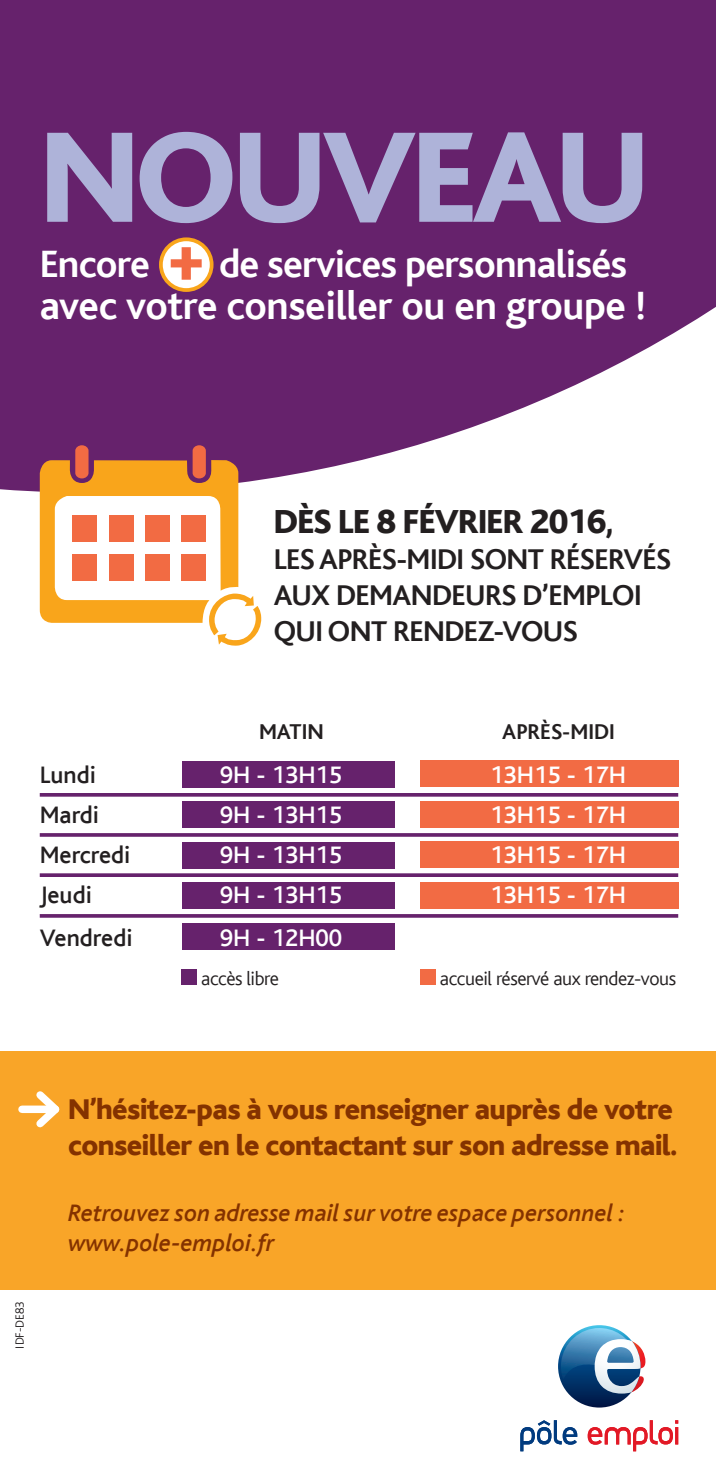
<style>
.page{position:relative;width:716px;height:1483px;background:#fff}
.page>*{position:absolute;margin:0;border:0;box-sizing:border-box;transform-origin:0 0}
.t1{font:800 135px "Bliss";letter-spacing:-.03em;color:#aeb3d9}
.t2{font:700 41.25px "Bliss";letter-spacing:-.01em;color:#fff}
.t3{font:700 40px "Bliss";letter-spacing:-.02em;color:#fff}
.t4{font:800 35px "Bliss";letter-spacing:-.02em;color:#231f20}
.t5{font:800 30px/36px "Bliss";letter-spacing:-.02em;color:#843200}
.t6{font:700 30px/36px "Bliss";letter-spacing:-.02em;color:#231f20}
.t7{font:500 25px "Bliss";color:#fff}
.t8{font:italic 500 25px/30px "Bliss";color:#843200}
.t9{font:500 25px "Bliss";color:#231f20}
.t10{font:700 22.5px "Bliss";color:#231f20}
.t11{font:300 20px "Bliss";letter-spacing:-.025em;color:#231f20}
.t12{font:300 12.5px "Bliss";color:#231f20}
.s1{font-weight:700}
</style>
<div class="page">
<div style="left:0;top:1051px;width:715px;height:238px;background:#f9a528"></div>
<svg style="left:0;top:0;width:715px;height:493px;background:#76397b"></svg>
<div style="left:75px;top:445px;width:13px;height:33px;background:#f26b43;border-radius:6px"></div>
<div style="left:192px;top:445px;width:14px;height:33px;background:#f26b43;border-radius:6px"></div>
<svg style="left:40px;top:460px;width:221px;height:186px"></svg>
<svg style="left:557px;top:1325px;width:83px;height:82px"></svg>
<svg style="left:560px;top:1328px;width:85px;height:65px"></svg>
<svg style="left:520px;top:1420px;width:57px;height:31px"></svg>
<svg style="left:587px;top:1420px;width:91px;height:31px"></svg>
<div style="left:22px;top:1105px;width:33px;height:8px;background:#fff"></div>
<svg style="left:29px;top:1091px;width:31px;height:37px"></svg>
<div style="left:181px;top:761px;width:213px;height:26px;background:#66226c"></div>
<div style="left:420px;top:760px;width:258px;height:27px;background:#f26b44"></div>
<div style="left:181px;top:802px;width:213px;height:26px;background:#66226c"></div>
<div style="left:420px;top:801px;width:258px;height:26px;background:#f26b44"></div>
<div style="left:181px;top:842px;width:213px;height:26px;background:#66226c"></div>
<div style="left:420px;top:841px;width:258px;height:27px;background:#f26b44"></div>
<div style="left:181px;top:883px;width:213px;height:26px;background:#66226c"></div>
<div style="left:420px;top:882px;width:258px;height:26px;background:#f26b44"></div>
<div style="left:181px;top:923px;width:213px;height:26px;background:#66226c"></div>
<svg style="left:40px;top:793px;width:638px;height:4px;background:#723478"></svg>
<svg style="left:40px;top:833px;width:638px;height:4px;background:#723478"></svg>
<svg style="left:40px;top:873px;width:638px;height:4px;background:#723377"></svg>
<svg style="left:40px;top:914px;width:638px;height:4px;background:#723478"></svg>
<div style="left:181px;top:969px;width:16px;height:16px;background:#66226c"></div>
<div style="left:420px;top:969px;width:16px;height:16px;background:#f26b44"></div>
<svg style="left:161px;top:239px;width:50px;height:51px"></svg>
<div style="left:159px;top:237px;width:54px;height:55px;border:4px solid #f9a51b;border-radius:50%"></div>
<svg style="left:171px;top:247px;width:30px;height:33px"></svg>
<h1 class="t1" style="left:40px;top:108px;width:611px">NOUVEAU</h1>
<h3 class="t3" style="left:40px;top:243px;width:112px">Encore</h3>
<h3 class="t3" style="left:219px;top:243px;width:409px">de services personnalisés</h3>
<h2 class="t2" style="left:40px;top:284px;width:608px">avec votre conseiller ou en groupe !</h2>
<p class="t4" style="left:274px;top:503px;width:341px">dès le 8 février 2016<span class="s1">,</span></p>
<p class="t6" style="left:274px;top:542px;width:398px">les après-midi sont réservés aux demandeurs d’emploi qui ont rendez-vous</p>
<p class="t10" style="left:259px;top:720px;width:12px">MATIN</p>
<p class="t10" style="left:502px;top:720px;width:102px">APRès-MI DI</p>
<p class="t9" style="left:40px;top:762px;width:58px">Lundi</p>
<p class="t7" style="left:220px;top:762px;width:124px">9h - 13h15</p>
<p class="t7" style="left:490px;top:762px;width:137px">13h15 - 17h</p>
<p class="t9" style="left:40px;top:802px;width:61px">Mardi</p>
<p class="t7" style="left:220px;top:802px;width:124px">9h - 13h15</p>
<p class="t7" style="left:490px;top:802px;width:137px">13h15 - 17h</p>
<p class="t9" style="left:40px;top:842px;width:92px">Mercredi</p>
<p class="t7" style="left:220px;top:842px;width:124px">9h - 13h15</p>
<p class="t7" style="left:490px;top:842px;width:137px">13h15 - 17h</p>
<p class="t9" style="left:40px;top:882px;width:54px">Jeudi</p>
<p class="t7" style="left:220px;top:882px;width:124px">9h - 13h15</p>
<p class="t7" style="left:490px;top:882px;width:137px">13h15 - 17h</p>
<p class="t9" style="left:40px;top:924px;width:94px">Vendredi</p>
<p class="t7" style="left:220px;top:924px;width:124px">9h - 12h00</p>
<p class="t11" style="left:201px;top:968px;width:79px">accès libre</p>
<p class="t11" style="left:440px;top:968px;width:238px">accueil réservé aux rendez-vous</p>
<p class="t12" style="left:13px;top:1348px;width:49px;rotate:-90deg">IDF-DE83</p>
<p class="t5" style="left:68px;top:1092px;width:611px">N’hésitez-pas à vous renseigner auprès de votre conseiller en le contactant sur son adresse mail.</p>
<p class="t8" style="left:68px;top:1198px;width:558px">Retrouvez son adresse mail sur votre espace personnel : www.pole-emploi.fr</p>
</div>
